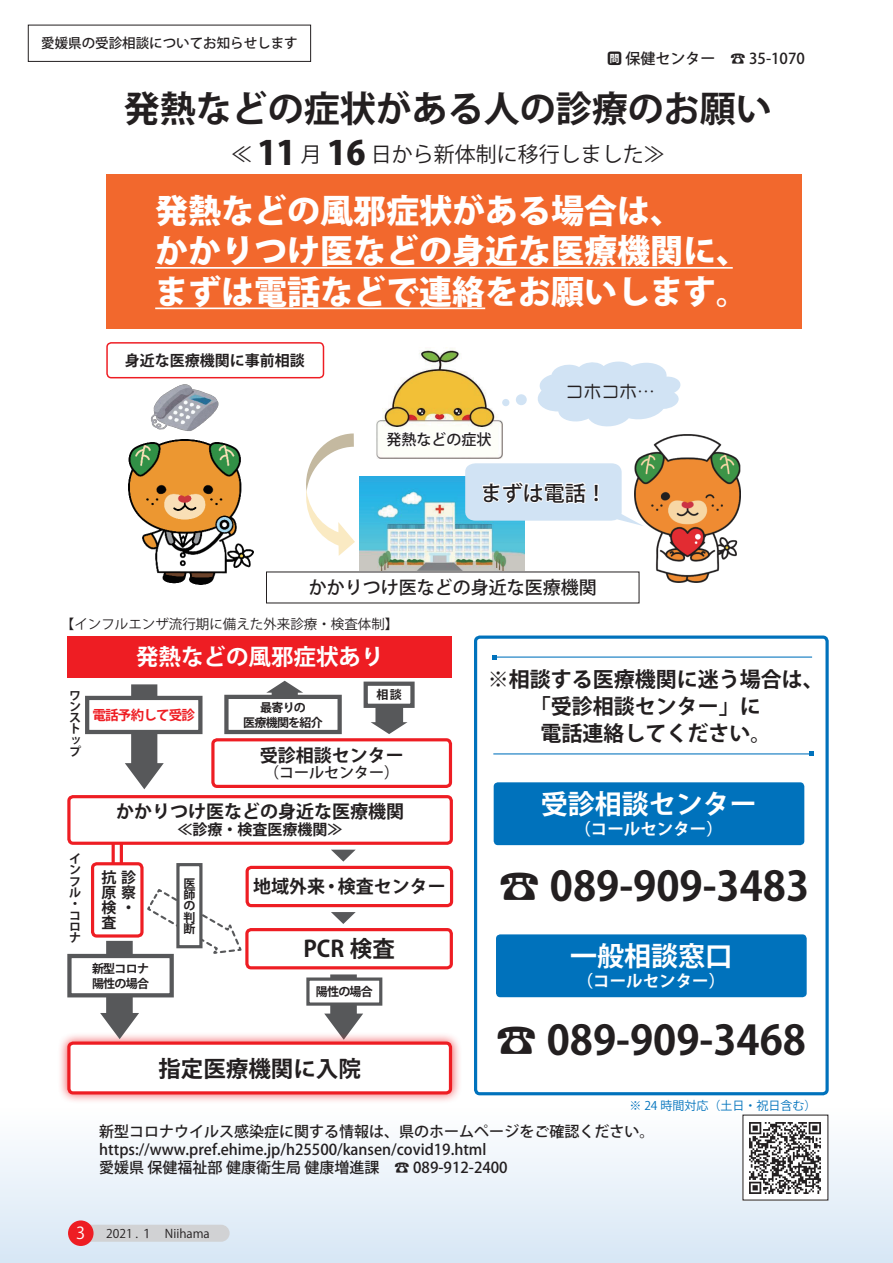
<style>
.page{position:relative;width:893px;height:1263px;background:#fff}
.page>*{position:absolute;margin:0;border:0;box-sizing:border-box;transform-origin:0 0}
.t1{font:700 40.5px "Koz Go Pro";color:#231f20}
.t2{font:700 36px "Koz Go Pro";color:#231f20}
.t3{font:800 33px/40.5px "Koz Go Pro";color:#fff}
.t4{font:700 27px "Koz Go Pro";color:#fff}
.t5{font:700 22.5px "Koz Go Pro";color:#231f20}
.t6{font:700 22.5px "Koz Go Pro";color:#fff}
.t7{font:700 21px "Koz Go Pro";color:#231f20}
.t8{font:21px "Koz Go Pro";color:#231f20}
.t9{font:500 21px "Koz Go Pro";color:#231f20}
.t10{font:700 18px "Koz Go Pro";color:#231f20}
.t11{font:500 18px "Koz Go Pro";color:#231f20}
.t12{font:18px "HG Maru Gothic MPRO";color:#231f20}
.t13{font:700 16.5px "Koz Go Pro";color:#fff}
.t14{font:16.5px "Koz Go Pro";color:#fff}
.t15{font:500 15px/18px "Koz Go Pro";color:#231f20}
.t16{font:700 15px/15px "Koz Go Pro";color:#231f20}
.t17{font:13.5px "Koz Go Pro";color:#231f20}
.t18{font:500 13.5px "Koz Go Pro";color:#231f20}
.t19{font:700 13.5px "Koz Go Pro";letter-spacing:-.06em;color:#ee1d23}
.t20{font:700 12px/11.2px "Koz Go Pro";letter-spacing:-.06em;color:#231f20}
.t21{font:12px "Koz Go Pro";color:#0072bc}
.t22{font:12px "Koz Go Pro";color:#231f20}
.s1{font-weight:800;font-size:33px}
</style>
<div class="page">
<div style="left:0;top:1108px;width:893px;height:155px;background:linear-gradient(to bottom,#fdfdfd,#d7e6f5)"></div>
<svg style="left:324px;top:974px;width:39px;height:58px"></svg>
<div style="left:106px;top:174px;width:696px;height:155px;background:#f2682d"></div>
<hr style="left:155px;top:267px;width:578px;height:2px;background:#fff">
<hr style="left:155px;top:307px;width:330px;height:2px;background:#fff">
<div style="left:68px;top:636px;width:384px;height:42px;background:#ee1d23"></div>
<div style="left:28px;top:25px;width:283px;height:37px;border:1px solid #231f20"></div>
<img style="left:360px;top:477px;width:165px;height:95px">
<img style="left:151px;top:384px;width:68px;height:47px">
<img style="left:376px;top:347px;width:126px;height:112px">
<img style="left:128px;top:439px;width:126px;height:146px">
<img style="left:635px;top:434px;width:105px;height:149px">
<svg style="left:306px;top:433px;width:49px;height:123px"></svg>
<svg style="left:538px;top:361px;width:143px;height:66px"></svg>
<div style="left:502px;top:399px;width:8px;height:7px;background:#d1e3f4;border-radius:50%"></div>
<div style="left:516px;top:394px;width:11px;height:11px;background:#d1e3f4;border-radius:50%"></div>
<div style="left:211px;top:738px;width:241px;height:50px;border:3px solid #ee1d23;border-radius:4px"></div>
<div style="left:67px;top:795px;width:386px;height:50px;border:3px solid #ee1d23;border-radius:4px"></div>
<div style="left:91px;top:862px;width:53px;height:75px;border:3px solid #ee1d23;border-radius:4px"></div>
<div style="left:246px;top:866px;width:207px;height:41px;border:3px solid #ee1d23;border-radius:4px"></div>
<div style="left:245px;top:928px;width:208px;height:41px;border:3px solid #ee1d23;border-radius:4px"></div>
<div style="left:57px;top:1032px;width:405px;height:72px;background:#ee1d23;opacity:.75"></div>
<div style="left:69px;top:1043px;width:381px;height:50px;background:#fff;border-radius:4px"></div>
<div style="left:67px;top:1041px;width:385px;height:53px;border:3px solid #ee1d23;border-radius:4px"></div>
<svg style="left:125px;top:684px;width:39px;height:105px"></svg>
<div style="left:87px;top:698px;width:113px;height:34px;background:#fff"></div>
<div style="left:85px;top:696px;width:117px;height:38px;border:4px solid #57585a"></div>
<div style="left:364px;top:681px;width:51px;height:27px;border:4px solid #57585a"></div>
<div style="left:224px;top:695px;width:118px;height:39px;border:4px solid #57585a"></div>
<img style="left:745px;top:1117px;width:81px;height:81px">
<div style="left:266px;top:572px;width:373px;height:31px;background:#fff"></div>
<div style="left:474px;top:635px;width:355px;height:460px;border:3px solid #0072bc;border-radius:4px"></div>
<div style="left:496px;top:934px;width:311px;height:63px;background:#0072bc;border-radius:4px"></div>
<svg style="left:383px;top:421px;width:112px;height:28px"></svg>
<div style="left:106px;top:342px;width:218px;height:36px;border:1px solid #ee1d23;border-radius:4px"></div>
<svg style="left:465px;top:463px;width:179px;height:63px"></svg>
<hr style="left:112px;top:844px;width:3px;height:20px;background:#ee1d23">
<hr style="left:120px;top:844px;width:3px;height:20px;background:#ee1d23">
<svg style="left:331px;top:850px;width:24px;height:12px"></svg>
<svg style="left:331px;top:912px;width:25px;height:12px"></svg>
<div style="left:308px;top:979px;width:73px;height:25px;background:#fff"></div>
<div style="left:306px;top:977px;width:76px;height:29px;border:3px solid #57585a"></div>
<svg style="left:100px;top:941px;width:39px;height:98px"></svg>
<div style="left:69px;top:956px;width:103px;height:39px;background:#fff"></div>
<div style="left:67px;top:954px;width:107px;height:43px;border:4px solid #57585a"></div>
<svg style="left:145px;top:887px;width:97px;height:68px"></svg>
<div style="left:178px;top:865px;width:23px;height:82px;background:#fff"></div>
<div style="left:176px;top:863px;width:26px;height:85px;border:3px solid #57585a"></div>
<svg style="left:266px;top:681px;width:37px;height:16px"></svg>
<svg style="left:371px;top:705px;width:37px;height:29px"></svg>
<div style="left:494px;top:782px;width:310px;height:63px;background:#0072bc;border-radius:4px"></div>
<hr style="left:494px;top:656px;width:318px;height:2px;background:#0072bc">
<svg style="left:492px;top:655px;width:4px;height:4px"></svg>
<hr style="left:493px;top:753px;width:318px;height:1px;background:#0072bc">
<svg style="left:809px;top:752px;width:4px;height:4px"></svg>
<div style="left:81px;top:1225px;width:149px;height:17px;background:#d1d2d4;border-radius:9px"></div>
<div style="left:68px;top:1220px;width:26px;height:26px;background:#ee1d23;border-radius:50%"></div>
<p class="t18" style="left:41px;top:35px;width:258px">愛媛県の受診相談についてお知らせします</p>
<p class="t15" style="left:607px;top:50px;width:199px">問 保健センター　☎ 35-1070</p>
<h2 class="t2" style="left:124px;top:85px;width:650px">発熱などの症状がある人の診療のお願い</h2>
<h3 class="t8" style="left:231px;top:141px;width:435px">≪ <span class="s1">11</span> 月 <span class="s1">16</span> 日から新体制に移行しました≫</h3>
<h3 class="t3" style="left:155px;top:192px;width:595px">発熱などの風邪症状がある場合は、<br>かかりつけ医などの身近な医療機関に、まずは電話などで連絡をお願いします。</h3>
<p class="t16" style="left:125px;top:354px;width:181px">身近な医療機関に事前相談</p>
<p class="t15" style="left:387px;top:431px;width:106px">発熱などの症状</p>
<p class="t12" style="left:565px;top:382px;width:91px">コホコホ…</p>
<h3 class="t9" style="left:481px;top:480px;width:127px">まずは電話！</h3>
<p class="t11" style="left:309px;top:576px;width:289px">かかりつけ医などの身近な医療機関</p>
<p class="t17" style="left:61px;top:615px;width:339px">【インフルエンザ流行期に備えた外来診療・検査体制】</p>
<p class="t20" style="left:69px;top:690px;width:13px">ワンストップ</p>
<p class="t20" style="left:69px;top:854px;width:13px">インフル・コロナ</p>
<h3 class="t6" style="left:136px;top:642px;width:249px">発熱などの風邪症状あり</h3>
<p class="t19" style="left:93px;top:706px;width:104px">電話予約して受診</p>
<p class="t20" style="left:243px;top:700px;width:81px;line-height:15px;text-align:center">最寄りの<br>医療機関を紹介</p>
<p class="t20" style="left:376px;top:690px;width:27px">相 談</p>
<p class="t10" style="left:260px;top:743px;width:145px">受診相談センター</p>
<p class="t15" style="left:264px;top:765px;width:136px">（コールセンター）</p>
<p class="t10" style="left:116px;top:800px;width:289px">かかりつけ医などの身近な医療機関</p>
<p class="t16" style="left:178px;top:823px;width:166px">≪診療・検査医療機関≫</p>
<p class="t16" style="left:102px;top:871px;width:36px">抗診原察検・査</p>
<p class="t10" style="left:253px;top:875px;width:194px">地域外来・検査センター</p>
<h3 class="t5" style="left:303px;top:934px;width:93px">PCR 検査</h3>
<p class="t20" style="left:183px;top:878px;width:13px;text-align:justify">医師の判断</p>
<p class="t20" style="left:92px;top:961px;width:59px;line-height:15px">新型コロナ陽性の場合</p>
<p class="t20" style="left:316px;top:987px;width:59px">陽性の場合</p>
<h3 class="t5" style="left:158px;top:1054px;width:204px">指定医療機関に入院</h3>
<h3 class="t7" style="left:488px;top:666px;width:338px">※相談する医療機関に迷う場合は、</h3>
<h3 class="t7" style="left:530px;top:693px;width:232px">「受診相談センター」に</h3>
<h3 class="t7" style="left:540px;top:720px;width:232px">電話連絡してください。</h3>
<h3 class="t4" style="left:541px;top:787px;width:217px">受診相談センター</h3>
<p class="t13" style="left:574px;top:818px;width:150px">（コールセンター）</p>
<h1 class="t1" style="left:499px;top:860px;width:311px">☎ 089-909-3483</h1>
<h3 class="t4" style="left:570px;top:939px;width:163px">一般相談窓口</h3>
<p class="t13" style="left:577px;top:970px;width:150px">（コールセンター）</p>
<h1 class="t1" style="left:496px;top:1014px;width:311px">☎ 089-909-3468</h1>
<p class="t21" style="left:629px;top:1097px;width:189px">※ 24 時間対応（土日・祝日含む）</p>
<p class="t15" style="left:99px;top:1123px;width:556px">新型コロナウイルス感染症に関する情報は、県のホームページをご確認ください。https://www.pref.ehime.jp/h25500/kansen/covid19.html<br>愛媛県 保健福祉部 健康衛生局 健康増進課　☎ 089-912-2400</p>
<p class="t14" style="left:76px;top:1222px;width:11px">3</p>
<p class="t22" style="left:106px;top:1226px;width:105px">2021 . １　Niihama</p>
</div>
